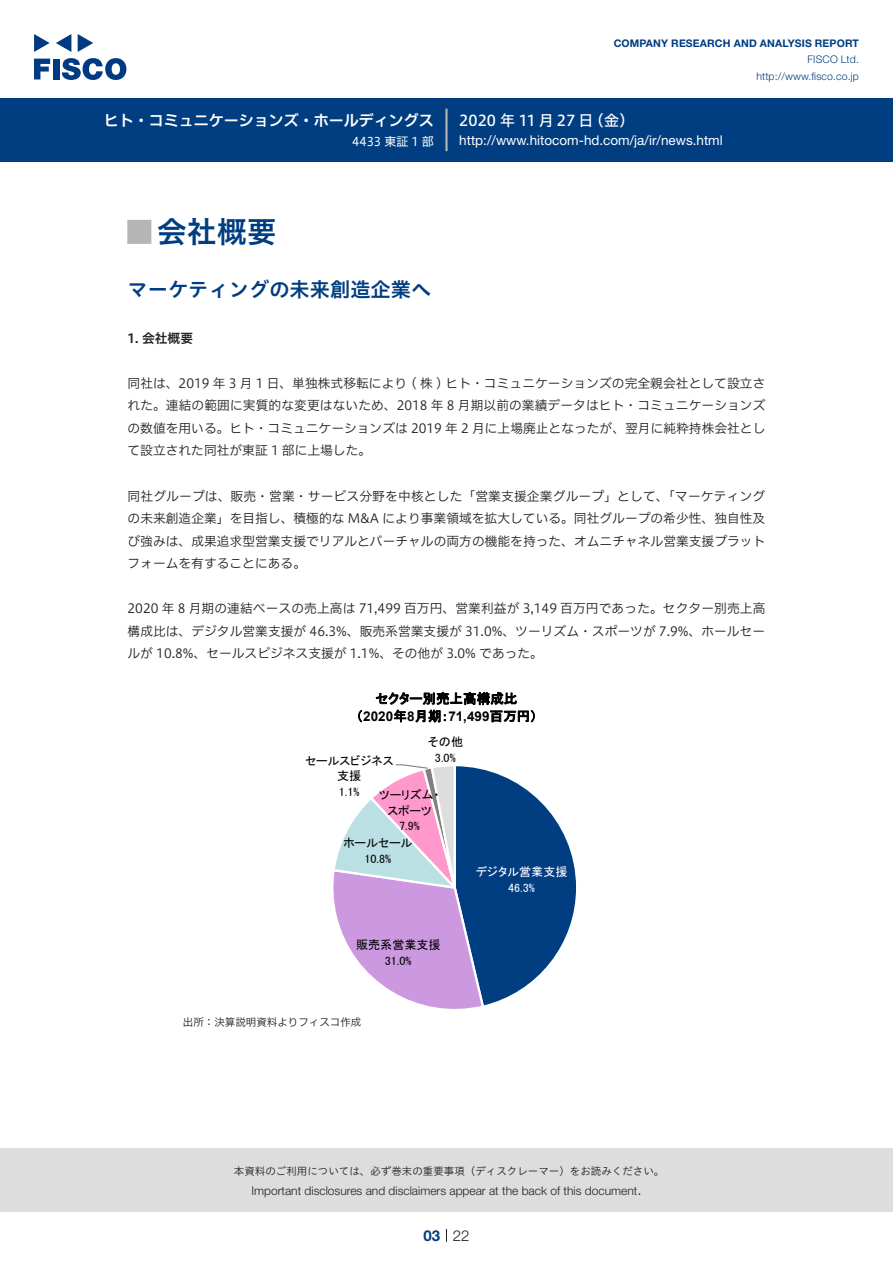
<style>
.page{position:relative;width:893px;height:1263px;background:#fff}
.page>*{position:absolute;margin:0;border:0;box-sizing:border-box;transform-origin:0 0}
.t1{font:30px "Hiragino UD Sans Std N W6";color:#003d81}
.t2{font:700 24px "Koz Go Pro";color:#b5b5b6}
.t3{font:20.25px "Hiragino UD Sans Std W6";color:#003d81}
.t4{font:15px "Hiragino UD Sans F Std N W6";color:#fff}
.t5{font:15px "Hiragino UD Sans F Std N W5";letter-spacing:.005em;color:#fff}
.t6{font:300 15px "Helvetica Neue LT Std";color:#231f20}
.t7{font:700 15px "Helvetica Neue LT Std";color:#003d81}
.t8{font:13.5px "Helvetica Neue LT Std";color:#fff}
.t9{font:700 13.5px "Arial";letter-spacing:.005em;color:#000}
.t10{font:13.5px "MS P Gothic";letter-spacing:.005em;color:#000}
.t11{font:12.75px/22.5px "Hiragino UD Sans F Std N W3";color:#231f20;text-align:justify}
.t12{font:12.75px "Hiragino UD Sans F Std N W6";color:#231f20}
.t13{font:12.15px "MS P Gothic";color:#000}
.t14{font:300 12px "Helvetica Neue LT Std";color:#231f20}
.t15{font:12px/15.6px "MS P Gothic";color:#000;text-align:center}
.t16{font:12px/15.6px "MS P Gothic";color:#fff;text-align:center}
.t17{font:12px "Hiragino UD Sans F Std N W4";color:#fff}
.t18{font:10.5px "Hiragino UD Sans Std W3";color:#231f20}
.t19{font:700 10.5px "Helvetica Neue LT Std";letter-spacing:.015em;color:#003d81}
.t20{font:300 10.5px/16.5px "Helvetica Neue LT Std";letter-spacing:.015em;color:#003d81;text-align:right}
.t21{font:10.5px "Hiragino UD Sans F Std N W3";color:#231f20}
.s1{font-family:"MS P Gothic";font-weight:400}
</style>
<div class="page">
<div style="left:0;top:1148px;width:893px;height:64px;background:#ddd"></div>
<svg style="left:34px;top:59px;width:16px;height:20px"></svg>
<div style="left:53px;top:59px;width:6px;height:20px;background:#003a83"></div>
<svg style="left:62px;top:58px;width:64px;height:22px"></svg>
<svg style="left:34px;top:34px;width:16px;height:18px"></svg>
<svg style="left:78px;top:34px;width:15px;height:18px"></svg>
<svg style="left:56px;top:34px;width:15px;height:18px"></svg>
<div style="left:0;top:98px;width:893px;height:64px;background:#003d81"></div>
<hr style="left:445px;top:109px;width:3px;height:42px;background:#b5b5b6">
<svg style="left:446px;top:1229px;width:1px;height:13px"></svg>
<svg style="left:333px;top:764px;width:244px;height:245px"></svg>
<p class="t4" style="left:104px;top:109px;width:332px">ヒト・コミュニケーションズ・ホールディングス</p>
<p class="t17" style="left:352px;top:132px;width:83px">4433 東証 1 部</p>
<p class="t19" style="left:614px;top:37px;width:247px">COMPANY RESEARCH AND ANALYSIS REPORT</p>
<p class="t20" style="left:756px;top:51px;width:104px">FISCO Ltd. http://www.fisco.co j p.</p>
<p class="t5" style="left:589px;top:109px;width:47px">（金(</p>
<p class="t5" style="left:459px;top:109px;width:136px">2020 年 11 月 27 日</p>
<p class="t8" style="left:459px;top:132px;width:265px">http://www.hitocom-hd.com j a/ /i r/ news.html</p>
<h1 class="t1" style="left:157px;top:209px;width:121px">会社概要</h1>
<h2 class="t2" style="left:128px;top:217px;width:25px">█</h2>
<h3 class="t3" style="left:128px;top:274px;width:305px">マーケティングの未来創造企業へ</h3>
<p class="t12" style="left:128px;top:328px;width:67px">1. 会社概要</p>
<p class="t11" style="left:128px;top:371px;width:639px">同社は、2019 年 3 月 1 日、単独株式移転により ( 株 ) ヒト・コミュニケーションズの完全親会社として設立された。連結の範囲に実質的な変更はないため、2018 年 8 月期以前の業績データはヒト・コミュニケーションズの数値を用いる。ヒト・コミュニケーションズは 2019 年 2 月に上場廃止となったが、翌月に純粋持株会社として設立された同社が東証 1 部に上場した。</p>
<p class="t11" style="left:128px;top:484px;width:639px">同社グループは、販売・営業・サービス分野を中核とした「営業支援企業グループ」として、「マーケティングの未来創造企業」を目指し、積極的な M&amp;A により事業領域を拡大している。同社グループの希少性、独自性及び強みは、成果追求型営業支援でリアルとバーチャルの両方の機能を持った、オムニチャネル営業支援プラットフォームを有することにある。</p>
<p class="t11" style="left:128px;top:596px;width:639px">2020 年 8 月期の連結ベースの売上高は 71,499 百万円、営業利益が 3,149 百万円であった。セクター別売上高構成比は、デジタル営業支援が 46.3%、販売系営業支援が 31.0%、ツーリズム・スポーツが 7.9%、ホールセールが 10.8%、セールスビジネス支援が 1.1%、その他が 3.0% であった。</p>
<p class="t10" style="left:376px;top:692px;width:143px">セクター別売上高構成比</p>
<p class="t9" style="left:356px;top:707px;width:182px"><span class="s1">（</span>2020<span class="s1">年</span>8<span class="s1">月期：</span>71,499<span class="s1">百万円(</span></p>
<p class="t13" style="left:428px;top:736px;width:37px">その他</p>
<p class="t15" style="left:435px;top:750px;width:22px">3.0%</p>
<p class="t15" style="left:305px;top:753px;width:90px">セールスビジネス支援<br>1.1%</p>
<p class="t15" style="left:379px;top:787px;width:62px">ツーリズム・スポーツ<br>7.9%</p>
<p class="t15" style="left:343px;top:835px;width:71px">ホールセール</p>
<p class="t13" style="left:364px;top:852px;width:28px">10.8%</p>
<p class="t15" style="left:356px;top:937px;width:86px">販売系営業支援<br>31.0%</p>
<p class="t21" style="left:183px;top:1014px;width:180px">出所：決算説明資料よりフィスコ作成</p>
<p class="t16" style="left:476px;top:864px;width:93px">デジタル営業支援<br>46.3%</p>
<p class="t18" style="left:234px;top:1163px;width:432px">本資料のご利用については、必ず巻末の重要事項（ディスクレーマー）をお読みください。</p>
<p class="t6" style="left:637px;top:1180px;width:6px">.</p>
<p class="t14" style="left:251px;top:1183px;width:387px">Important disclosures and disclaimers appear at the back of this document</p>
<p class="t7" style="left:423px;top:1226px;width:18px">03</p>
<p class="t6" style="left:453px;top:1226px;width:18px">22</p>
</div>
